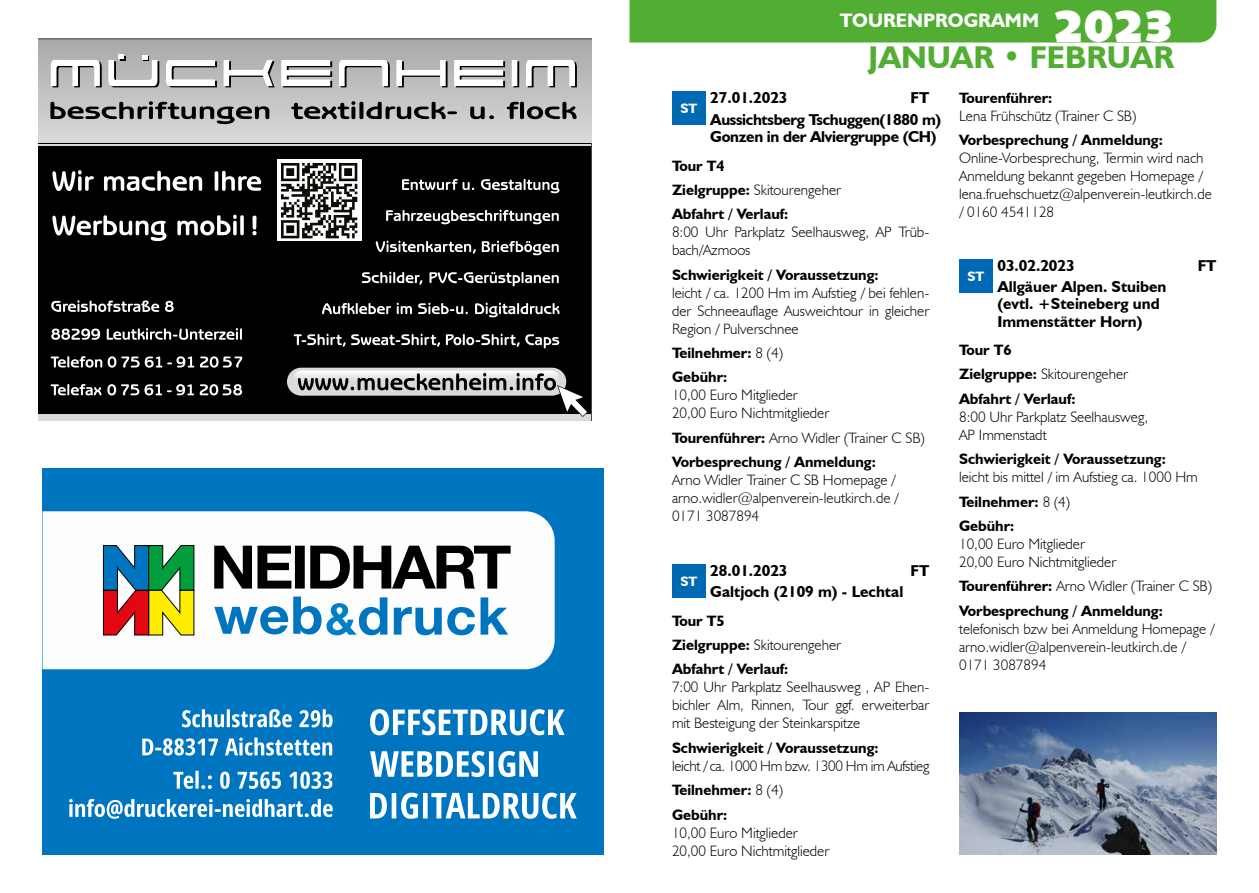
<style>
.page{position:relative;width:1259px;height:893px;background:#fff}
.page>*{position:absolute;margin:0;border:0;box-sizing:border-box;transform-origin:0 0}
.t1{font:45px "Humanist 531 BT Ultra Black A";color:#fff}
.t2{font:700 31.5px "Humanist 521 BT";color:#52ae32}
.t3{font:700 19.5px "Humanist 521 BT";color:#fff}
.t4{font:700 15.75px/17.2px "Humanist 521 BT";color:#000}
.t5{font:700 15.75px/21.5px "Humanist 521 BT";letter-spacing:-.02em;color:#000}
.t6{font:300 15px/18px "Humanist 521 BT";color:#000}
.t7{font:700 15px/24.3px "Humanist 521 BT";color:#000}
.t8{font:300 15px/24.5px "Humanist 521 BT";letter-spacing:-.02em;color:#000}
.t9{font:700 13.5px "Humanist 521 BT";color:#fff}
.s1{font-weight:300}
.s2{font-weight:700}
</style>
<div class="page">
<div style="left:629px;top:0;width:587px;height:43px;background:#52ae32"></div>
<div style="left:38px;top:38px;width:553px;height:383px;background:#000"></div>
<div style="left:38px;top:38px;width:553px;height:104px;background:linear-gradient(to bottom,#a8a8a7,#d8d8d8)"></div>
<svg style="left:51px;top:60px;width:51px;height:27px"></svg>
<svg style="left:166px;top:60px;width:51px;height:27px"></svg>
<svg style="left:224px;top:60px;width:51px;height:27px"></svg>
<svg style="left:281px;top:60px;width:51px;height:27px"></svg>
<svg style="left:339px;top:60px;width:51px;height:27px"></svg>
<svg style="left:396px;top:60px;width:51px;height:27px"></svg>
<svg style="left:454px;top:60px;width:51px;height:27px"></svg>
<svg style="left:512px;top:60px;width:7px;height:27px"></svg>
<svg style="left:526px;top:60px;width:51px;height:27px"></svg>
<svg style="left:108px;top:55px;width:51px;height:32px;background:#bfbfbf"></svg>
<svg style="left:50px;top:101px;width:526px;height:23px"></svg>
<hr style="left:38px;top:144px;width:553px;height:2px;background:#dadada">
<div style="left:38px;top:414px;width:553px;height:7px;background:#dadada"></div>
<div style="left:287px;top:368px;width:279px;height:28px;background:linear-gradient(to right,#e6e6e6,#e6e6e6);border-radius:14px"></div>
<svg style="left:294px;top:179px;width:265px;height:169px"></svg>
<svg style="left:51px;top:300px;width:191px;height:95px"></svg>
<svg style="left:294px;top:371px;width:293px;height:46px"></svg>
<svg style="left:52px;top:170px;width:209px;height:71px"></svg>
<div style="left:277px;top:159px;width:84px;height:82px;background:#fff"></div>
<img style="left:281px;top:163px;width:77px;height:75px">
<div style="left:43px;top:468px;width:561px;height:387px;background:#0075bf"></div>
<div style="left:43px;top:511px;width:512px;height:158px;background:#fdfdfd"></div>
<svg style="left:103px;top:545px;width:92px;height:91px"></svg>
<svg style="left:214px;top:546px;width:296px;height:43px;background:#727272"></svg>
<svg style="left:214px;top:597px;width:294px;height:38px"></svg>
<svg style="left:69px;top:799px;width:264px;height:20px"></svg>
<svg style="left:173px;top:771px;width:159px;height:18px"></svg>
<svg style="left:142px;top:737px;width:190px;height:19px"></svg>
<svg style="left:182px;top:709px;width:150px;height:18px"></svg>
<svg style="left:370px;top:751px;width:168px;height:26px"></svg>
<svg style="left:370px;top:709px;width:194px;height:26px"></svg>
<svg style="left:370px;top:793px;width:207px;height:26px"></svg>
<div style="left:672px;top:91px;width:33px;height:34px;background:#0069b4"></div>
<div style="left:672px;top:564px;width:33px;height:33px;background:#0069b4"></div>
<div style="left:959px;top:259px;width:33px;height:33px;background:#0069b4"></div>
<img style="left:959px;top:712px;width:257px;height:143px">
<h3 class="t3" style="left:839px;top:8px;width:201px">TOURENPROGRAMM</h3>
<h1 class="t1" style="left:1053px;top:-3px;width:122px">2023</h1>
<h2 class="t2" style="left:868px;top:38px;width:307px">JANUAR • FEBRUAR</h2>
<p class="t9" style="left:680px;top:100px;width:18px">ST</p>
<p class="t4" style="left:710px;top:89px;width:79px">27.01.2023</p>
<p class="t5" style="left:710px;top:87px;width:232px;text-indent:200px">FT<br>Aussichtsberg Tschuggen(1880 m)</p>
<p class="t5" style="left:710px;top:126px;width:228px">Gonzen in der Alviergruppe (CH)</p>
<p class="t7" style="left:672px;top:153px;width:171px">Tour T4<br>Zielgruppe: <span class="s1">Skitourengeher<br></span>Abfahrt / Verlauf:</p>
<p class="t6" style="left:672px;top:223px;width:259px">8:00 Uhr Parkplatz Seelhausweg, AP Trüb&shy;bach/Azmoos</p>
<p class="t7" style="left:672px;top:262px;width:208px">Schwierigkeit / Voraussetzung:</p>
<p class="t6" style="left:672px;top:283px;width:259px;text-align:justify">leicht / ca. 1200 Hm im Aufstieg / bei fehlen&shy;der Schneeauflage Ausweichtour in gleicher Region / Pulverschnee</p>
<p class="t7" style="left:672px;top:340px;width:112px">Teilnehmer: <span class="s1">8 (4)<br></span>Gebühr:</p>
<p class="t6" style="left:672px;top:386px;width:159px">10,00 Euro Mitglieder<br>20,00 Euro Nichtmitglieder</p>
<p class="t7" style="left:672px;top:425px;width:254px">Tourenführer: <span class="s1">Arno Widler (Trainer C SB)<br></span>Vorbesprechung / Anmeldung:</p>
<p class="t6" style="left:672px;top:471px;width:228px">Arno Widler Trainer C SB Homepage / arno.widler@alpenverein-leutkirch.de /<br>0171 3087894</p>
<p class="t4" style="left:710px;top:561px;width:79px">28.01.2023</p>
<p class="t4" style="left:910px;top:561px;width:20px">FT</p>
<p class="t4" style="left:710px;top:583px;width:194px">Galtjoch (2109 m) - Lechtal</p>
<p class="t9" style="left:680px;top:573px;width:18px">ST</p>
<p class="t7" style="left:672px;top:608px;width:171px">Tour T5<br>Zielgruppe: <span class="s1">Skitourengeher<br></span>Abfahrt / Verlauf:</p>
<p class="t6" style="left:672px;top:678px;width:259px;text-align:justify">7:00 Uhr Parkplatz Seelhausweg , AP Ehen&shy;bichler Alm, Rinnen, Tour ggf. erweiterbar mit Besteigung der Steinkarspitze</p>
<p class="t7" style="left:672px;top:735px;width:208px">Schwierigkeit / Voraussetzung:</p>
<p class="t8" style="left:672px;top:753px;width:259px">leicht / ca. 1000 Hm bzw. 1300 Hm im Aufstieg<br><span class="s2">Teilnehmer:</span> 8 (4)<br><span class="s2">Gebühr:</span></p>
<p class="t6" style="left:672px;top:823px;width:159px">10,00 Euro Mitglieder<br>20,00 Euro Nichtmitglieder</p>
<p class="t7" style="left:959px;top:85px;width:95px">Tourenführer:</p>
<p class="t6" style="left:959px;top:106px;width:179px">Lena Frühschütz (Trainer C SB)</p>
<p class="t7" style="left:959px;top:128px;width:205px">Vorbesprechung / Anmeldung:</p>
<p class="t6" style="left:959px;top:149px;width:254px">Online-Vorbesprechung, Termin wird nach Anmeldung bekannt gegeben Homepage / lena.fruehschuetz@alpenverein-leutkirch.de / 0160 4541128</p>
<p class="t9" style="left:967px;top:268px;width:18px">ST</p>
<p class="t4" style="left:997px;top:256px;width:79px">03.02.2023</p>
<p class="t4" style="left:1197px;top:256px;width:20px">FT</p>
<p class="t4" style="left:997px;top:278px;width:170px">Allgäuer Alpen. Stuiben (evtl. +Steineberg und<br>Immenstätter Horn)</p>
<p class="t7" style="left:959px;top:337px;width:171px">Tour T6<br>Zielgruppe: <span class="s1">Skitourengeher<br></span>Abfahrt / Verlauf:</p>
<p class="t6" style="left:959px;top:407px;width:190px">8:00 Uhr Parkplatz Seelhausweg,<br>AP Immenstadt</p>
<p class="t7" style="left:959px;top:447px;width:208px">Schwierigkeit / Voraussetzung:</p>
<p class="t6" style="left:959px;top:465px;width:240px;line-height:24.3px">leicht bis mittel / im Aufstieg ca. 1000 Hm<br><span class="s2">Teilnehmer:</span> 8 (4)<br><span class="s2">Gebühr:</span></p>
<p class="t6" style="left:959px;top:535px;width:159px">10,00 Euro Mitglieder<br>20,00 Euro Nichtmitglieder</p>
<p class="t7" style="left:959px;top:574px;width:254px">Tourenführer: <span class="s1">Arno Widler (Trainer C SB)<br></span>Vorbesprechung / Anmeldung:</p>
<p class="t6" style="left:959px;top:619px;width:257px">telefonisch bzw bei Anmeldung Homepage / arno.widler@alpenverein-leutkirch.de /<br>0171 3087894</p>
</div>
